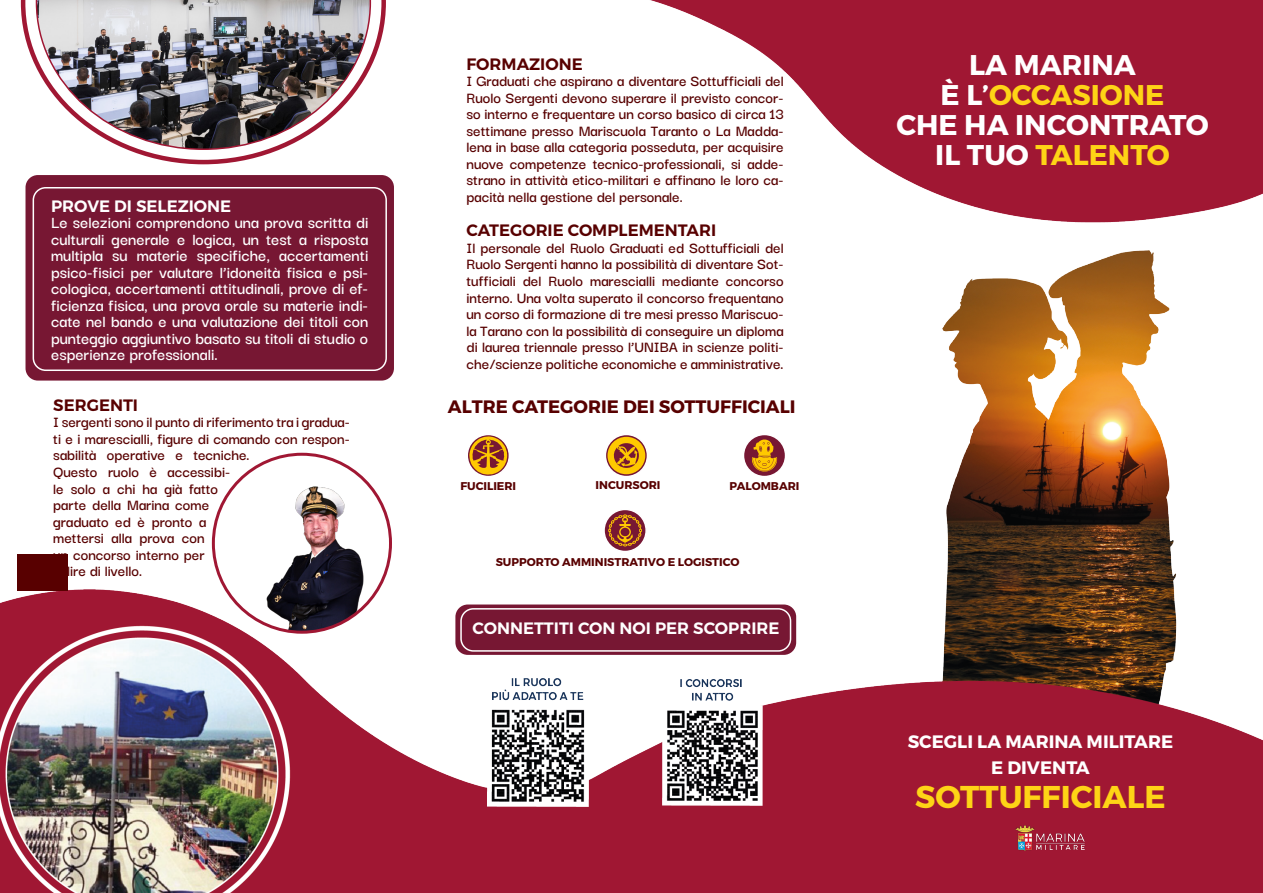
<style>
.page{position:relative;width:1263px;height:893px;background:#fff}
.page>*{position:absolute;margin:0;border:0;box-sizing:border-box;transform-origin:0 0}
.t1{font:700 31.5px "Montserrat";color:#fed416}
.t2{font:700 28.5px "Montserrat";color:#fed416}
.t3{font:700 28.5px "Montserrat";color:#fff}
.t4{font:600 18px/16.5px "Darker Grotesque";color:#fff;text-align:justify}
.t5{font:700 18px "Montserrat";color:#fff}
.t6{font:700 18px "Montserrat";color:#580000}
.t7{font:600 16.5px/16.5px "Darker Grotesque";color:#580000;text-align:justify}
.t8{font:600 16.5px "Montserrat";color:#fff}
.t9{font:600 16.5px "Montserrat";color:#580000}
.t10{font:700 11.25px "Montserrat";color:#580000}
.s1{color:#fff}
</style>
<div class="page">
<img style="left:0;top:0;width:1263px;height:893px">
<img style="left:488px;top:676px;width:100px;height:130px">
<img style="left:662px;top:677px;width:100px;height:129px">
<div style="left:455px;top:604px;width:341px;height:51px;background:#771733;border-radius:12px"></div>
<svg style="left:21px;top:0;width:365px;height:164px"></svg>
<img style="left:36px;top:0;width:335px;height:150px">
<img style="left:1007px;top:825px;width:86px;height:26px">
<div style="left:460px;top:608px;width:331px;height:44px;border:2px solid #fff;border-radius:12px"></div>
<div style="left:26px;top:175px;width:368px;height:206px;background:#771733;border-radius:12px"></div>
<div style="left:33px;top:187px;width:354px;height:184px;border:2px solid #fff;border-radius:12px"></div>
<img style="left:225px;top:474px;width:165px;height:158px">
<svg style="left:604px;top:509px;width:42px;height:42px"></svg>
<div style="left:603px;top:509px;width:44px;height:43px;border:2px solid #fff;border-radius:50%"></div>
<div style="left:466px;top:434px;width:44px;height:43px;border:2px solid #fff;border-radius:50%"></div>
<div style="left:605px;top:434px;width:42px;height:43px;background:#fdfdfd;border-radius:50%"></div>
<div style="left:605px;top:434px;width:43px;height:43px;border:2px solid #fff;border-radius:50%"></div>
<svg style="left:743px;top:434px;width:42px;height:43px"></svg>
<div style="left:743px;top:434px;width:43px;height:43px;border:2px solid #fff;border-radius:50%"></div>
<svg style="left:607px;top:437px;width:38px;height:37px"></svg>
<svg style="left:469px;top:436px;width:38px;height:39px"></svg>
<svg style="left:752px;top:439px;width:25px;height:33px"></svg>
<svg style="left:608px;top:514px;width:34px;height:32px"></svg>
<div style="left:17px;top:554px;width:51px;height:37px;background:#580000"></div>
<p class="t8" style="left:51px;top:196px;width:182px">PROVE DI SELEZIONE</p>
<p class="t4" style="left:51px;top:214px;width:319px">Le selezioni comprendono una prova scritta di culturali generale e logica, un test a risposta multipla su materie specifiche, accertamenti psico-fisici per valutare l’idoneità fisica e psi&shy;cologica, accertamenti attitudinali, prove di ef&shy;ficienza fisica, una prova orale su materie indi&shy;cate nel bando e una valutazione dei titoli con punteggio aggiuntivo basato su titoli di studio o esperienze professionali.</p>
<p class="t9" style="left:53px;top:395px;width:86px">SERGENTI</p>
<p class="t7" style="left:53px;top:414px;width:298px;text-align:left">I sergenti sono il punto di riferimento tra i gradua&shy;ti e i marescialli, figure di comando con respon&shy;sabilità operative e tecniche.<br>Questo ruolo è accessibi-<br>le solo a chi ha già fatto<br>parte della Marina come<br>graduato ed è pronto a<br>mettersi alla prova con<br>un concorso interno per<br>salire di livello.</p>
<p class="t9" style="left:466px;top:54px;width:118px">FORMAZIONE</p>
<p class="t7" style="left:466px;top:73px;width:319px">I Graduati che aspirano a diventare Sottufficiali del Ruolo Sergenti devono superare il previsto concor&shy;so interno e frequentare un corso basico di circa 13 settimane presso Mariscuola Taranto o La Madda&shy;lena in base alla categoria posseduta, per acquisire nuove competenze tecnico-professionali, si adde&shy;strano in attività etico-militari e affinano le loro ca&shy;pacità nella gestione del personale.</p>
<p class="t9" style="left:466px;top:220px;width:251px">CATEGORIE COMPLEMENTARI</p>
<p class="t7" style="left:466px;top:239px;width:319px">Il personale del Ruolo Graduati ed Sottufficiali del Ruolo Sergenti hanno la possibilità di diventare Sot&shy;tufficiali del Ruolo marescialli mediante concorso interno. Una volta superato il concorso frequentano un corso di formazione di tre mesi presso Mariscuo&shy;la Tarano con la possibilità di conseguire un diploma di laurea triennale presso l’UNIBA in scienze politi&shy;che/scienze politiche economiche e amministrative.</p>
<p class="t6" style="left:448px;top:395px;width:349px">ALTRE CATEGORIE DEI SOTTUFFICIALI</p>
<p class="t10" style="left:460px;top:479px;width:57px">FUCILIERI</p>
<p class="t10" style="left:596px;top:478px;width:66px">INCURSORI</p>
<p class="t10" style="left:730px;top:479px;width:71px">PALOMBARI</p>
<p class="t10" style="left:496px;top:555px;width:245px">SUPPORTO AMMINISTRATIVO E LOGISTICO</p>
<p class="t8" style="left:472px;top:618px;width:308px">CONNETTITI CON NOI PER SCOPRIRE</p>
<p class="t3" style="left:969px;top:47px;width:168px">LA MARINA</p>
<p class="t2" style="left:940px;top:77px;width:225px"><span class="s1">È L’</span>OCCASIONE</p>
<p class="t3" style="left:896px;top:107px;width:314px">CHE HA INCONTRATO</p>
<p class="t2" style="left:935px;top:137px;width:236px"><span class="s1">IL TUO</span> TALENTO</p>
<p class="t5" style="left:908px;top:731px;width:267px">SCEGLI LA MARINA MILITARE</p>
<p class="t5" style="left:991px;top:756px;width:100px">E DIVENTA</p>
<p class="t1" style="left:915px;top:778px;width:252px">SOTTUFFICIALE</p>
</div>
